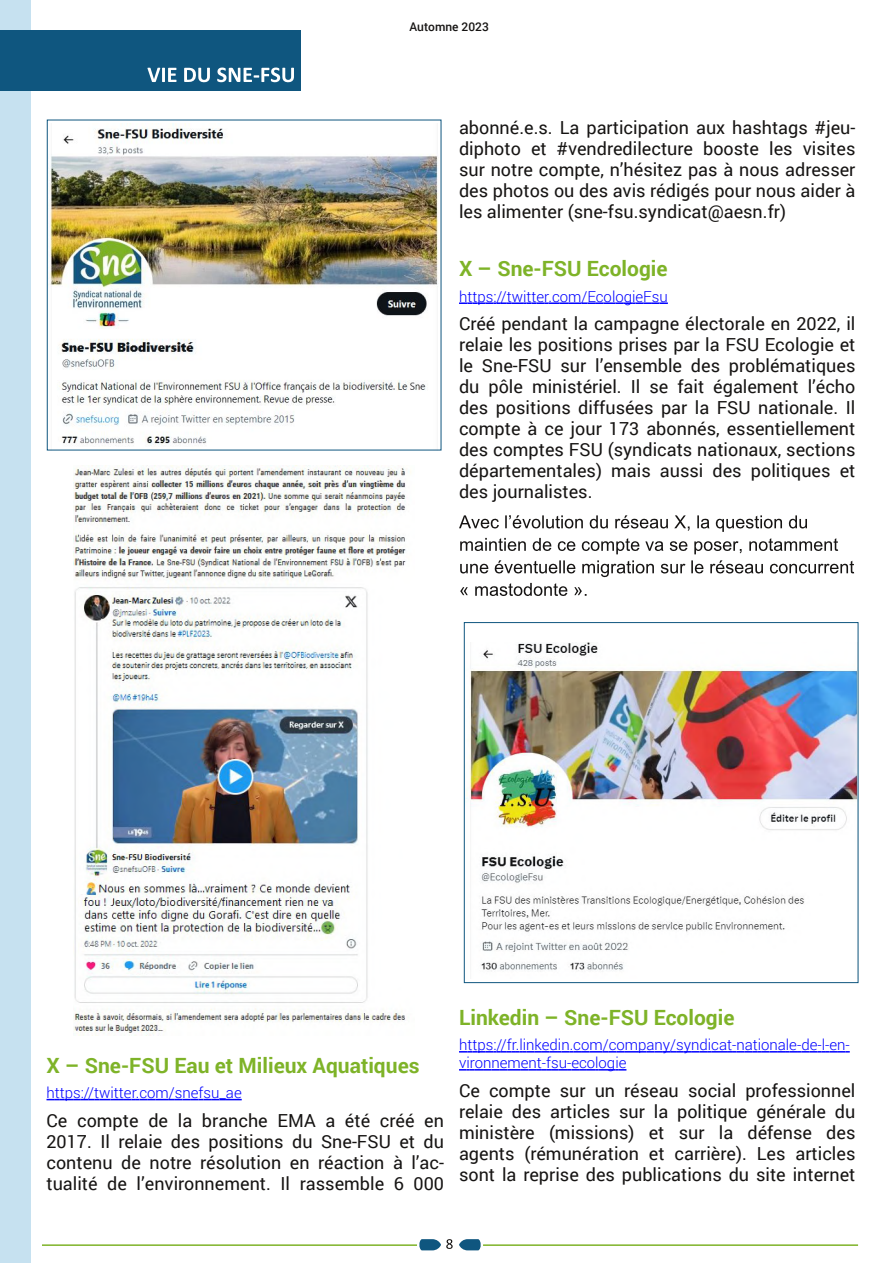
<style>
.page{position:relative;width:893px;height:1263px;background:#fff}
.page>*{position:absolute;margin:0;border:0;box-sizing:border-box;transform-origin:0 0}
.t1{font:700 21px "Roboto";color:#7eb328}
.t2{font:18px/21px "Roboto";color:#161413;text-align:justify}
.t3{font:300 15px/18px "Roboto";color:#00f}
.t4{font:500 12px "Roboto";color:#161413}
</style>
<div class="page">
<svg style="left:46px;top:1099px;width:196px;height:1px"></svg>
<svg style="left:459px;top:302px;width:209px;height:2px"></svg>
<svg style="left:459px;top:515px;width:40px;height:13px"></svg>
<svg style="left:505px;top:515px;width:78px;height:13px"></svg>
<svg style="left:590px;top:515px;width:18px;height:13px"></svg>
<svg style="left:615px;top:515px;width:53px;height:13px"></svg>
<svg style="left:674px;top:515px;width:16px;height:16px"></svg>
<svg style="left:697px;top:515px;width:12px;height:13px"></svg>
<svg style="left:716px;top:515px;width:66px;height:17px"></svg>
<svg style="left:789px;top:515px;width:18px;height:13px"></svg>
<svg style="left:460px;top:538px;width:66px;height:13px"></svg>
<svg style="left:533px;top:538px;width:18px;height:13px"></svg>
<svg style="left:558px;top:541px;width:17px;height:10px"></svg>
<svg style="left:582px;top:538px;width:57px;height:16px"></svg>
<svg style="left:645px;top:541px;width:18px;height:10px"></svg>
<svg style="left:670px;top:541px;width:17px;height:10px"></svg>
<svg style="left:694px;top:541px;width:48px;height:13px"></svg>
<svg style="left:749px;top:538px;width:89px;height:13px"></svg>
<svg style="left:460px;top:564px;width:28px;height:9px"></svg>
<svg style="left:495px;top:560px;width:80px;height:13px"></svg>
<svg style="left:582px;top:560px;width:72px;height:17px"></svg>
<svg style="left:661px;top:564px;width:24px;height:9px"></svg>
<svg style="left:691px;top:560px;width:12px;height:13px"></svg>
<svg style="left:710px;top:560px;width:53px;height:13px"></svg>
<svg style="left:770px;top:561px;width:84px;height:12px"></svg>
<svg style="left:460px;top:587px;width:8px;height:8px"></svg>
<svg style="left:475px;top:583px;width:92px;height:13px"></svg>
<svg style="left:574px;top:587px;width:13px;height:9px"></svg>
<svg style="left:459px;top:1051px;width:391px;height:1px"></svg>
<svg style="left:459px;top:1069px;width:167px;height:1px"></svg>
<img style="left:466px;top:642px;width:390px;height:329px">
<div style="left:464px;top:622px;width:394px;height:360px;border:1px solid #0f567f"></div>
<div style="left:0;top:0;width:30px;height:1263px;background:#c6e1f0"></div>
<hr style="left:42px;top:1244px;width:375px;height:2px;background:#7eb328">
<svg style="left:459px;top:1239px;width:22px;height:11px"></svg>
<svg style="left:419px;top:1239px;width:34px;height:11px"></svg>
<hr style="left:483px;top:1244px;width:375px;height:2px;background:#7eb328">
<div style="left:0;top:30px;width:300px;height:60px;background:#0f567f"></div>
<svg style="left:147px;top:68px;width:29px;height:14px"></svg>
<svg style="left:184px;top:68px;width:26px;height:14px"></svg>
<svg style="left:217px;top:68px;width:77px;height:14px"></svg>
<img style="left:49px;top:123px;width:390px;height:323px">
<img style="left:74px;top:465px;width:337px;height:570px">
<p class="t4" style="left:410px;top:19px;width:81px">Automne 2023</p>
<p class="t2" style="left:459px;top:116px;width:398px">abonné.e.s. La participation aux hashtags #jeu&shy;diphoto et #vendredilecture booste les visites sur notre compte, n’hésitez pas à nous adresser des photos ou des avis rédigés pour nous aider à les alimenter (sne-fsu.syndicat@aesn.fr)</p>
<p class="t1" style="left:459px;top:254px;width:210px">X – Sne-FSU Ecologie</p>
<p class="t3" style="left:459px;top:287px;width:210px">https://twitter.com/EcologieFsu</p>
<p class="t2" style="left:459px;top:313px;width:398px">Créé pendant la campagne électorale en 2022, il relaie les positions prises par la FSU Ecologie et le Sne-FSU sur l’ensemble des problématiques du pôle ministériel. Il se fait également l’écho des positions diffusées par la FSU nationale. Il compte à ce jour 173 abonnés, essentiellement des comptes FSU (syndicats nationaux, sections départementales) mais aussi des politiques et des journalistes.</p>
<p class="t1" style="left:46px;top:1051px;width:375px">X – Sne-FSU Eau et Milieux Aquatiques</p>
<p class="t3" style="left:46px;top:1083px;width:197px">https://twitter.com/snefsu_ae</p>
<p class="t2" style="left:46px;top:1109px;width:399px">Ce compte de la branche EMA a été créé en 2017. Il relaie des positions du Sne-FSU et du contenu de notre résolution en réaction à l’ac&shy;tualité de l’environnement. Il rassemble 6 000</p>
<p class="t1" style="left:459px;top:1003px;width:277px">Linkedin – Sne-FSU Ecologie</p>
<p class="t3" style="left:459px;top:1035px;width:392px">https://fr.linkedin.com/company/syndicat-nationale-de-l-en&shy;vironnement-fsu-ecologie</p>
<p class="t2" style="left:459px;top:1079px;width:398px">Ce compte sur un réseau social professionnel relaie des articles sur la politique générale du ministère (missions) et sur la défense des agents (rémunération et carrière). Les articles sont la reprise des publications du site internet</p>
</div>
